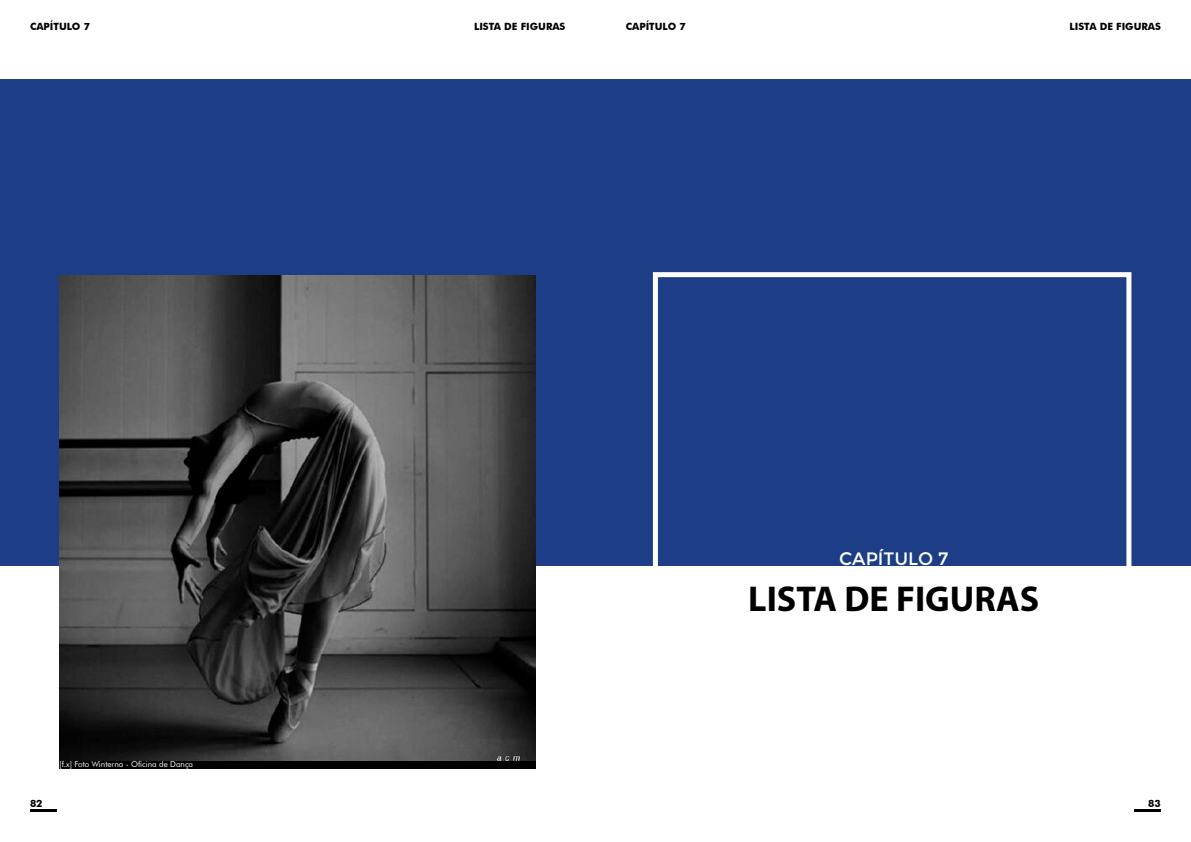
<style>
.page{position:relative;width:1191px;height:842px;background:#fff}
.page>*{position:absolute;margin:0;border:0;box-sizing:border-box;transform-origin:0 0}
.t1{font:700 36px "Myriad Pro";color:#000}
.t2{font:18px "Montserrat";color:#fff}
.t3{font:700 10px "Futura BT";color:#000}
.t4{font:8px "Futura BT";color:#fff}
</style>
<div class="page">
<hr style="left:30px;top:810px;width:27px;height:2px;background:#000">
<hr style="left:1134px;top:810px;width:27px;height:2px;background:#000">
<div style="left:0;top:79px;width:1191px;height:487px;background:#1d3e86"></div>
<img style="left:59px;top:275px;width:477px;height:493px">
<div style="left:60px;top:761px;width:476px;height:7px;background:#000"></div>
<div style="left:653px;top:272px;width:478px;height:521px;border:5px solid #fff"></div>
<p class="t3" style="left:30px;top:20px;width:61px">CAPÍTULO 7</p>
<p class="t3" style="left:474px;top:20px;width:93px">LISTA DE FIGURAS</p>
<p class="t3" style="left:626px;top:20px;width:61px">CAPÍTULO 7</p>
<p class="t3" style="left:1069px;top:20px;width:93px">LISTA DE FIGURAS</p>
<h2 class="t2" style="left:839px;top:548px;width:111px">CAPÍTULO 7</h2>
<p class="t4" style="left:60px;top:759px;width:135px">[f.x] Foto Winterna - Oficina de Dança</p>
<h1 class="t1" style="left:748px;top:575px;width:292px">LISTA DE FIGURAS</h1>
<p class="t3" style="left:30px;top:797px;width:14px">82</p>
<p class="t3" style="left:1148px;top:797px;width:14px">83</p>
</div>
